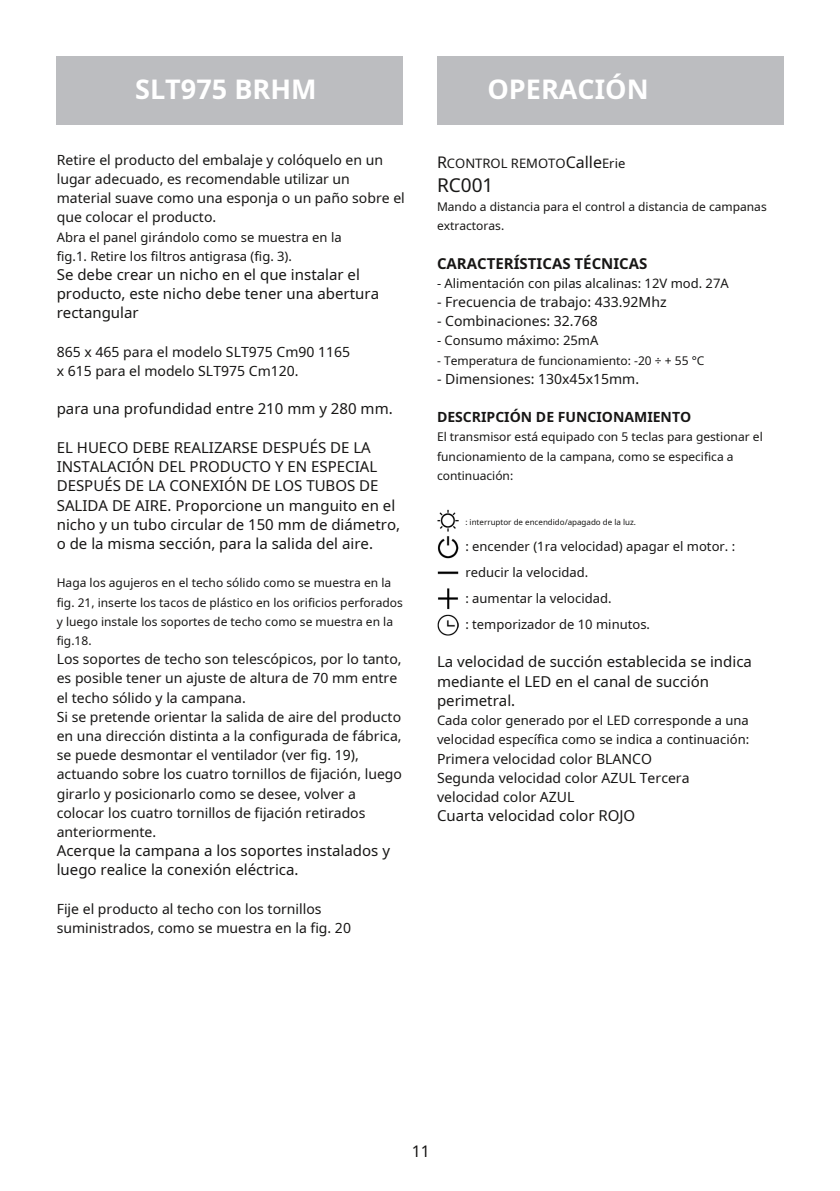
<style>
.page{position:relative;width:840px;height:1191px;background:#fff}
.page>*{position:absolute;margin:0;border:0;box-sizing:border-box;transform-origin:0 0}
.t1{font:700 27px "Noto Sans";color:#fff}
.t2{font:19px "Noto Sans";color:#171615}
.t3{font:16px "Noto Sans";color:#171615}
.t4{font:15px/19.2px "Noto Sans";color:#171615}
.t5{font:700 15px "Noto Sans";color:#171615}
.t6{font:14px/19.2px "Noto Sans";color:#171615}
.t7{font:700 14px "Noto Sans";color:#171615}
.t8{font:13px/26px "Noto Sans";color:#171615}
.t9{font:12px/19.2px "Noto Sans";color:#171615}
.t10{font:8px "Noto Sans";color:#171615}
.s1{font-size:16px}
</style>
<div class="page">
<div style="left:57px;top:57px;width:346px;height:68px;background:#bcbdc0"></div>
<div style="left:437px;top:57px;width:345px;height:68px;background:#bcbdc0"></div>
<img style="left:437px;top:614px;width:21px;height:21px">
<img style="left:437px;top:510px;width:21px;height:22px">
<img style="left:437px;top:536px;width:21px;height:22px">
<img style="left:437px;top:571px;width:21px;height:4px">
<img style="left:438px;top:588px;width:20px;height:21px">
<h1 class="t1" style="left:135px;top:70px;width:183px">SLT975 BRHM</h1>
<h1 class="t1" style="left:487px;top:70px;width:163px">OPERACIÓN</h1>
<p class="t6" style="left:57px;top:150px;width:349px">Retire el producto del embalaje y colóquelo en un lugar adecuado, es recomendable utilizar un material suave como una esponja o un paño sobre el que colocar el producto.</p>
<p class="t8" style="left:57px;top:227px;width:286px;line-height:19.2px">Abra el panel girándolo como se muestra en la fig.1. Retire los filtros antigrasa (fig. 3).</p>
<p class="t4" style="left:57px;top:265px;width:324px">Se debe crear un nicho en el que instalar el producto, este nicho debe tener una abertura rectangular</p>
<p class="t6" style="left:57px;top:342px;width:295px">865 x 465 para el modelo SLT975 Cm90 1165 x 615 para el modelo SLT975 Cm120.</p>
<p class="t4" style="left:57px;top:399px;width:337px">para una profundidad entre 210 mm y 280 mm.</p>
<p class="t4" style="left:57px;top:437px;width:345px">EL HUECO DEBE REALIZARSE DESPUÉS DE LA INSTALACIÓN DEL PRODUCTO Y EN ESPECIAL DESPUÉS DE LA CONEXIÓN DE LOS TUBOS DE SALIDA DE AIRE. Proporcione un manguito en el nicho y un tubo circular de 150 mm de diámetro, o de la misma sección, para la salida del aire.</p>
<p class="t9" style="left:57px;top:573px;width:347px">Haga los agujeros en el techo sólido como se muestra en la fig. 21, inserte los tacos de plástico en los orificios perforados y luego instale los soportes de techo como se muestra en la fig.18.</p>
<p class="t6" style="left:57px;top:649px;width:346px">Los soportes de techo son telescópicos, por lo tanto, es posible tener un ajuste de altura de 70 mm entre el techo sólido y la campana.<br>Si se pretende orientar la salida de aire del producto en una dirección distinta a la configurada de fábrica, se puede desmontar el ventilador (ver fig. 19), actuando sobre los cuatro tornillos de fijación, luego girarlo y posicionarlo como se desee, volver a colocar los cuatro tornillos de fijación retirados anteriormente.</p>
<p class="t4" style="left:57px;top:841px;width:334px">Acerque la campana a los soportes instalados y luego realice la conexión eléctrica.</p>
<p class="t6" style="left:57px;top:898px;width:295px">Fije el producto al techo con los tornillos suministrados, como se muestra en la fig. 20</p>
<p class="t8" style="left:437px;top:150px;width:190px"><span class="s1">R</span>CONTROL REMOTO<span class="s1">Calle</span>Erie</p>
<h2 class="t2" style="left:437px;top:171px;width:58px">RC001</h2>
<p class="t9" style="left:437px;top:197px;width:331px">Mando a distancia para el control a distancia de campanas extractoras.</p>
<p class="t5" style="left:437px;top:252px;width:212px">CARACTERÍSTICAS TÉCNICAS</p>
<p class="t8" style="left:437px;top:270px;width:293px">- Alimentación con pilas alcalinas: 12V mod. 27A</p>
<p class="t6" style="left:437px;top:292px;width:231px">- Frecuencia de trabajo: 433.92Mhz</p>
<p class="t6" style="left:437px;top:311px;width:162px">- Combinaciones: 32.768</p>
<p class="t8" style="left:437px;top:327px;width:163px">- Consumo máximo: 25mA</p>
<p class="t9" style="left:437px;top:350px;width:269px">- Temperatura de funcionamiento: -20 ÷ + 55 °C</p>
<p class="t6" style="left:437px;top:369px;width:203px">- Dimensiones: 130x45x15mm.</p>
<p class="t7" style="left:437px;top:407px;width:256px">DESCRIPCIÓN DE FUNCIONAMIENTO</p>
<p class="t9" style="left:437px;top:427px;width:327px">El transmisor está equipado con 5 teclas para gestionar el funcionamiento de la campana, como se especifica a continuación:</p>
<p class="t10" style="left:465px;top:516px;width:172px">: interruptor de encendido/apagado de la luz.</p>
<p class="t8" style="left:465px;top:533px;width:271px">: encender (1ra velocidad) apagar el motor. : reducir la velocidad.<br>: aumentar la velocidad.<br>: temporizador de 10 minutos.</p>
<p class="t4" style="left:437px;top:652px;width:316px">La velocidad de succión establecida se indica mediante el LED en el canal de succión perimetral.</p>
<p class="t8" style="left:437px;top:710px;width:313px;line-height:19.2px">Cada color generado por el LED corresponde a una velocidad específica como se indica a continuación:</p>
<p class="t6" style="left:437px;top:748px;width:254px">Primera velocidad color BLANCO<br>Segunda velocidad color AZUL Tercera velocidad color AZUL</p>
<p class="t4" style="left:437px;top:805px;width:200px">Cuarta velocidad color ROJO</p>
<p class="t3" style="left:411px;top:1140px;width:20px">11</p>
</div>
